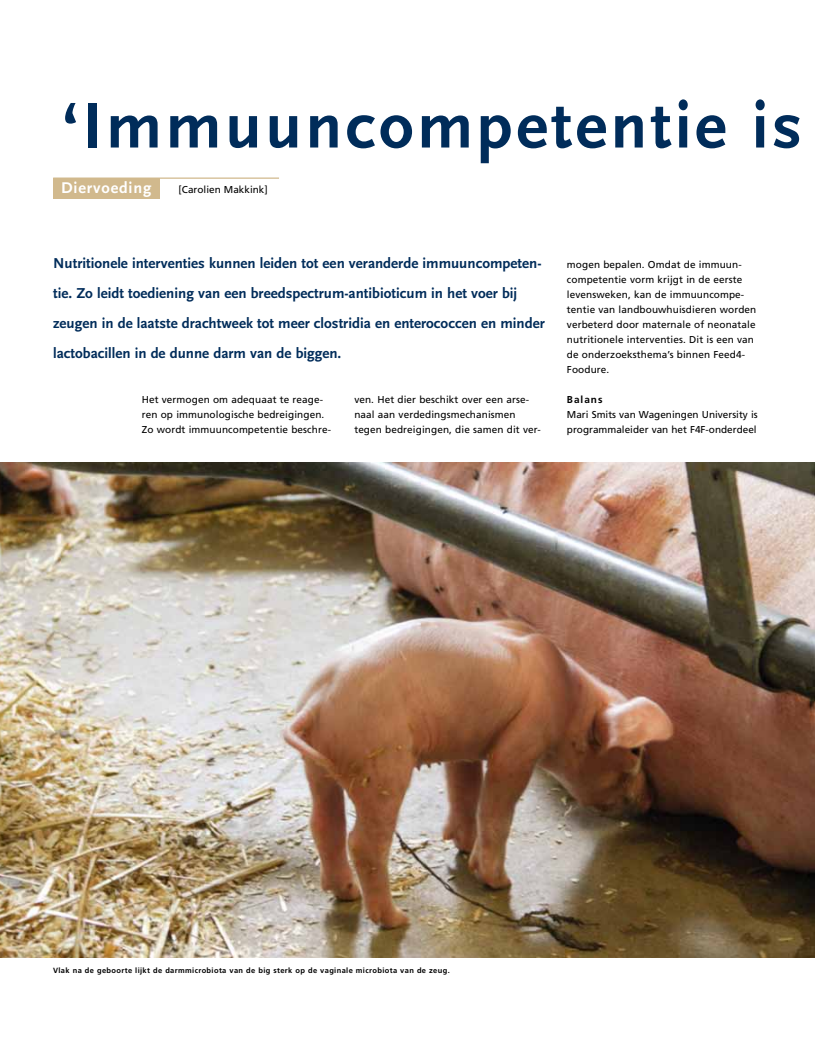
<style>
.page{position:relative;width:815px;height:1063px;background:#fff}
.page>*{position:absolute;margin:0;border:0;box-sizing:border-box;transform-origin:0 0}
.t1{font:700 67.5px "Scala Sans";letter-spacing:.05em;color:#002c5a}
.t2{font:700 16.25px "Scala Sans";letter-spacing:.05em;color:#fff}
.t3{font:700 15px/30px "Scala Sans";color:#002c5a}
.t4{font:10px/15px "Frutiger";letter-spacing:.01em;color:#000}
.t5{font:700 10px "Frutiger";letter-spacing:.1em;color:#000}
.t6{font:700 7.5px "Frutiger";letter-spacing:.05em;color:#000}
</style>
<div class="page">
<img style="left:0;top:463px;width:815px;height:495px">
<div style="left:53px;top:178px;width:106px;height:21px;background:#d1b98d"></div>
<hr style="left:53px;top:178px;width:226px;height:1px;background:#d1b98d">
<h1 class="t1" style="left:62px;top:89px;width:742px">‘Immuuncompetentie is</h1>
<h2 class="t2" style="left:61px;top:178px;width:92px">Diervoeding</h2>
<p class="t4" style="left:179px;top:182px;width:91px">[Carolien Makkink]</p>
<p class="t3" style="left:53px;top:248px;width:493px">Nutritionele interventies kunnen leiden tot een veranderde immuuncompeten&shy;tie. Zo leidt toediening van een breedspectrum-antibioticum in het voer bij zeugen in de laatste drachtweek tot meer clostridia en enterococcen en minder lactobacillen in de dunne darm van de biggen.</p>
<p class="t4" style="left:142px;top:392px;width:191px">Het vermogen om adequaat te reage&shy;ren op immunologische bedreigingen.<br>Zo wordt immuuncompetentie beschre-</p>
<p class="t4" style="left:354px;top:392px;width:188px">ven. Het dier beschikt over een arse&shy;naal aan verdedingsmechanismen tegen bedreigingen, die samen dit ver-</p>
<p class="t4" style="left:567px;top:257px;width:191px">mogen bepalen. Omdat de immuun&shy;competentie vorm krijgt in de eerste levensweken, kan de immuuncompe&shy;tentie van landbouwhuisdieren worden verbeterd door maternale of neonatale nutritionele interventies. Dit is een van de onderzoeksthema’s binnen Feed4- Foodure.</p>
<p class="t5" style="left:567px;top:393px;width:37px">Balans</p>
<p class="t4" style="left:567px;top:407px;width:192px">Mari Smits van Wageningen University is programmaleider van het F4F-onderdeel</p>
<p class="t6" style="left:53px;top:966px;width:398px">Vlak na de geboorte lijkt de darmmicrobiota van de big sterk op de vaginale microbiota van de zeug.</p>
</div>
